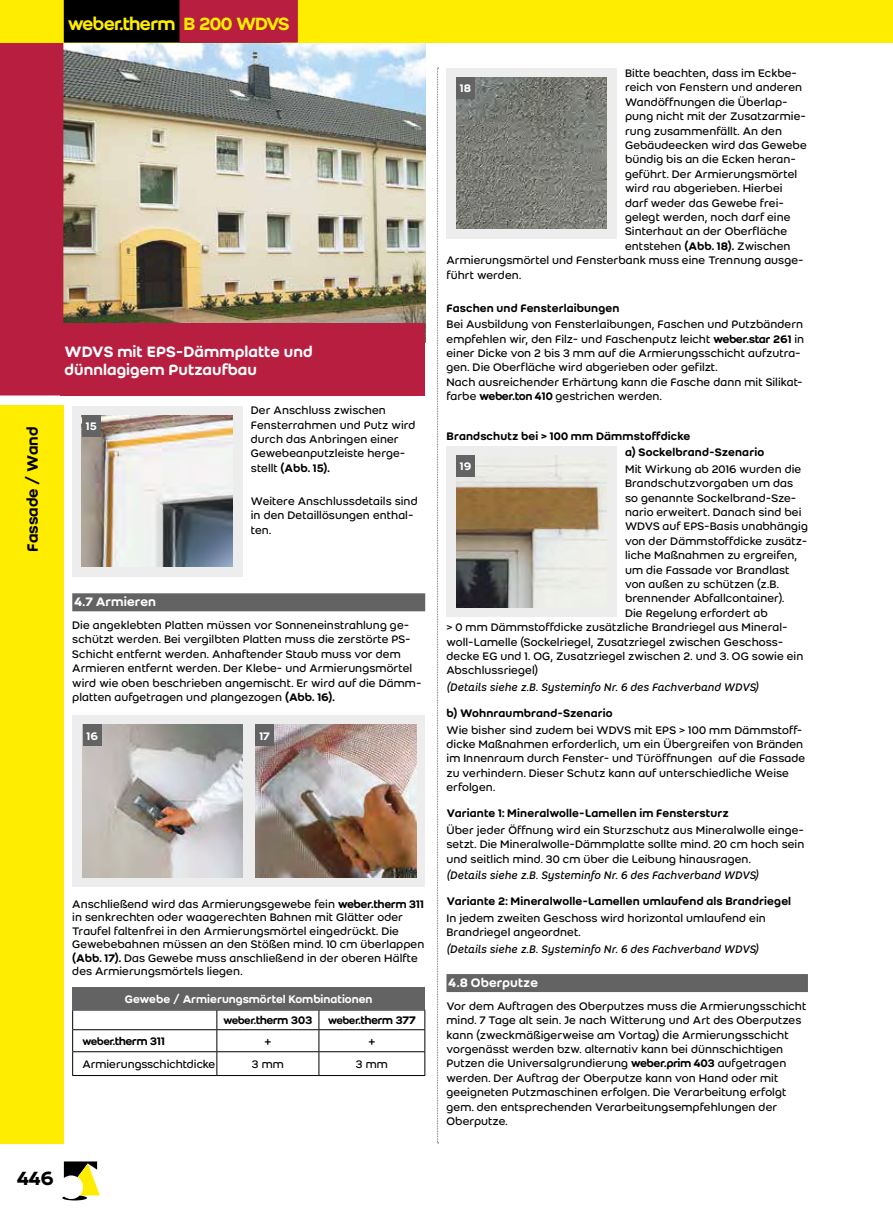
<style>
.page{position:relative;width:893px;height:1212px;background:#fff}
.page>*{position:absolute;margin:0;border:0;box-sizing:border-box;transform-origin:0 0}
.t1{font:500 21px "Weber";color:#000}
.t2{font:19.5px "Weber Name";letter-spacing:-.02em;color:#ffed00}
.t3{font:500 16.5px/18px "Weber";color:#fff}
.t4{font:500 16.5px "Weber";color:#000}
.t5{font:500 13.5px "Weber";color:#fff}
.t6{font:13.5px "Weber";color:#000}
.t7{font:12px/14.4px "Weber";color:#000}
.t8{font:500 12px/16.5px "Weber";letter-spacing:.01em;color:#000}
.t9{font:italic 12px "Weber";letter-spacing:.005em;color:#000}
.t10{font:500 12px "Weber";color:#fff}
.t11{font:11.25px "Weber Name";color:#000}
.s1{font-weight:500}
.s2{font-family:"Weber Name"}
.s3{font-size:12px}
.s4{font-family:"Weber";font-weight:500;font-size:12px}
</style>
<div class="page">
<div style="left:0;top:405px;width:64px;height:738px;background:#ffed00"></div>
<img style="left:64px;top:43px;width:361px;height:280px">
<div style="left:0;top:23px;width:63px;height:372px;background:#b71e3f"></div>
<svg style="left:437px;top:68px;width:2px;height:1075px"></svg>
<div style="left:60px;top:323px;width:365px;height:72px;background:#b71e3f"></div>
<div style="left:72px;top:593px;width:353px;height:18px;background:#646363"></div>
<div style="left:446px;top:974px;width:362px;height:18px;background:#646363"></div>
<hr style="left:72px;top:1075px;width:145px;height:1px;background:#000">
<svg style="left:72px;top:1010px;width:353px;height:65px"></svg>
<hr style="left:217px;top:1051px;width:102px;height:1px;background:#000">
<hr style="left:319px;top:1051px;width:106px;height:1px;background:#000">
<hr style="left:217px;top:1075px;width:102px;height:1px;background:#000">
<hr style="left:319px;top:1075px;width:106px;height:1px;background:#000">
<div style="left:72px;top:987px;width:353px;height:23px;background:#646363"></div>
<div style="left:72px;top:406px;width:170px;height:170px;background:#ededed"></div>
<img style="left:82px;top:415px;width:151px;height:152px">
<div style="left:82px;top:415px;width:19px;height:21px;background:#646363"></div>
<div style="left:72px;top:716px;width:353px;height:171px;background:#ededed"></div>
<img style="left:83px;top:725px;width:159px;height:153px">
<img style="left:255px;top:725px;width:162px;height:153px">
<div style="left:255px;top:725px;width:19px;height:21px;background:#646363"></div>
<div style="left:83px;top:725px;width:19px;height:21px;background:#646363"></div>
<div style="left:446px;top:68px;width:171px;height:170px;background:#ededed"></div>
<img style="left:456px;top:77px;width:151px;height:152px">
<div style="left:456px;top:77px;width:19px;height:21px;background:#646363"></div>
<div style="left:446px;top:446px;width:171px;height:170px;background:#ededed"></div>
<img style="left:456px;top:455px;width:151px;height:152px">
<div style="left:456px;top:455px;width:19px;height:21px;background:#646363"></div>
<div style="left:0;top:0;width:893px;height:43px;background:#ffed00"></div>
<div style="left:64px;top:0;width:217px;height:43px;background:#000"></div>
<div style="left:180px;top:0;width:118px;height:43px;background:#b71e3f"></div>
<svg style="left:62px;top:1161px;width:38px;height:39px"></svg>
<h2 class="t2" style="left:68px;top:12px;width:223px">weber.therm B 200 WDVS</h2>
<h3 class="t4" style="left:23px;top:552px;width:127px;rotate:-90deg">Fassade / Wand</h3>
<h3 class="t3" style="left:65px;top:342px;width:250px">WDVS mit EPS-Dämmplatte und dünnlagigem Putzaufbau</h3>
<p class="t7" style="left:251px;top:403px;width:166px">Der Anschluss zwischen<br>Fensterrahmen und Putz wird durch das Anbringen einer<br>Gewebeanputzleiste herge&shy;stellt <span class="s1">(Abb. 15).</span></p>
<p class="t7" style="left:251px;top:494px;width:168px">Weitere Anschlussdetails sind in den Detaillösungen enthal&shy;ten.</p>
<p class="t10" style="left:86px;top:419px;width:12px">15</p>
<p class="t5" style="left:74px;top:594px;width:83px">4.7 Armieren</p>
<p class="t7" style="left:72px;top:618px;width:351px">Die angeklebten Platten müssen vor Sonneneinstrahlung ge&shy;schützt werden. Bei vergilbten Platten muss die zerstörte PS-Schicht entfernt werden. Anhaftender Staub muss vor dem Armieren entfernt werden. Der Klebe- und Armierungsmörtel wird wie oben beschrieben angemischt. Er wird auf die Dämm&shy;platten aufgetragen und plangezogen <span class="s1">(Abb. 16).</span></p>
<p class="t10" style="left:87px;top:729px;width:13px">16</p>
<p class="t10" style="left:259px;top:729px;width:12px">17</p>
<p class="t7" style="left:72px;top:897px;width:354px;line-height:13.5px">Anschließend wird das Armierungsgewebe fein <span class="s2">weber.therm</span> <span class="s1">311 </span>in senkrechten oder waagerechten Bahnen mit Glätter oder Traufel faltenfrei in den Armierungsmörtel eingedrückt. Die Gewebebahnen müssen an den Stößen mind. 10 cm überlappen <span class="s1">(Abb. 17).</span> Das Gewebe muss anschließend in der oberen Hälfte des Armierungsmörtels liegen.</p>
<p class="t10" style="left:125px;top:992px;width:249px">Gewebe / Armierungsmörtel Kombinationen</p>
<p class="t11" style="left:223px;top:1014px;width:90px">weber.<span class="s3">therm</span> <span class="s4">303</span></p>
<p class="t11" style="left:328px;top:1014px;width:89px">weber.<span class="s3">therm</span> <span class="s4">377</span></p>
<p class="t11" style="left:83px;top:1035px;width:84px">weber.<span class="s3">therm</span> <span class="s4">311</span></p>
<p class="t6" style="left:264px;top:1034px;width:8px">+</p>
<p class="t6" style="left:368px;top:1034px;width:8px">+</p>
<p class="t7" style="left:83px;top:1057px;width:134px">Armierungsschichtdicke</p>
<p class="t7" style="left:252px;top:1057px;width:34px">3 mm</p>
<p class="t7" style="left:356px;top:1057px;width:34px">3 mm</p>
<h1 class="t1" style="left:17px;top:1166px;width:38px">446</h1>
<p class="t7" style="left:625px;top:66px;width:174px">Bitte beachten, dass im Eckbe-</p>
<p class="t7" style="left:625px;top:80px;width:179px">reich von Fenstern und anderen</p>
<p class="t7" style="left:625px;top:95px;width:164px">Wandöffnungen die Überlap-</p>
<p class="t7" style="left:625px;top:109px;width:182px">pung nicht mit der Zusatzarmie-</p>
<p class="t7" style="left:625px;top:124px;width:158px">rung zusammenfällt. An den</p>
<p class="t7" style="left:625px;top:138px;width:183px">Gebäudeecken wird das Gewebe</p>
<p class="t7" style="left:625px;top:152px;width:172px">bündig bis an die Ecken heran-</p>
<p class="t7" style="left:625px;top:167px;width:174px">geführt. Der Armierungsmörtel</p>
<p class="t7" style="left:625px;top:181px;width:159px">wird rau abgerieben. Hierbei</p>
<p class="t7" style="left:625px;top:196px;width:160px">darf weder das Gewebe frei-</p>
<p class="t7" style="left:625px;top:210px;width:167px">gelegt werden, noch darf eine</p>
<p class="t7" style="left:625px;top:224px;width:164px">Sinterhaut an der Oberfläche</p>
<p class="t7" style="left:625px;top:239px;width:167px">entstehen <span class="s1">(Abb. 18).</span> Zwischen</p>
<p class="t7" style="left:446px;top:253px;width:359px">Armierungsmörtel und Fensterbank muss eine Trennung ausge-</p>
<p class="t7" style="left:446px;top:268px;width:76px">führt werden.</p>
<p class="t8" style="left:446px;top:299px;width:175px">Faschen und Fensterlaibungen</p>
<p class="t7" style="left:446px;top:317px;width:359px">Bei Ausbildung von Fensterlaibungen, Faschen und Putzbändern empfehlen wir, den Filz- und Faschenputz leicht <span class="s2">weber.star</span> <span class="s1">261</span> in einer Dicke von 2 bis 3 mm auf die Armierungsschicht aufzutra&shy;gen. Die Oberfläche wird abgerieben oder gefilzt.<br>Nach ausreichender Erhärtung kann die Fasche dann mit Silikat&shy;farbe <span class="s2">weber.ton</span> <span class="s1">410</span> gestrichen werden.</p>
<p class="t8" style="left:625px;top:427px;width:141px;text-indent:-179px">Brandschutz bei &gt; 100 mm Dämmstoffdicke<br>a) Sockelbrand-Szenario</p>
<p class="t7" style="left:625px;top:462px;width:178px">Mit Wirkung ab 2016 wurden die</p>
<p class="t7" style="left:625px;top:476px;width:169px">Brandschutzvorgaben um das</p>
<p class="t7" style="left:625px;top:490px;width:173px">so genannte Sockelbrand-Sze-</p>
<p class="t7" style="left:625px;top:505px;width:178px">nario erweitert. Danach sind bei</p>
<p class="t7" style="left:625px;top:519px;width:184px">WDVS auf EPS-Basis unabhängig</p>
<p class="t7" style="left:625px;top:534px;width:184px">von der Dämmstoffdicke zusätz-</p>
<p class="t7" style="left:625px;top:548px;width:174px">liche Maßnahmen zu ergreifen,</p>
<p class="t7" style="left:625px;top:562px;width:166px">um die Fassade vor Brandlast</p>
<p class="t7" style="left:625px;top:577px;width:155px">von außen zu schützen (z.B.</p>
<p class="t7" style="left:625px;top:591px;width:161px">brennender Abfallcontainer).</p>
<p class="t7" style="left:625px;top:606px;width:144px">Die Regelung erfordert ab</p>
<p class="t7" style="left:446px;top:620px;width:343px">&gt; 0 mm Dämmstoffdicke zusätzliche Brandriegel aus Mineral-</p>
<p class="t7" style="left:446px;top:634px;width:338px">woll-Lamelle (Sockelriegel, Zusatzriegel zwischen Geschoss-</p>
<p class="t7" style="left:446px;top:649px;width:358px">decke EG und 1. OG, Zusatzriegel zwischen 2. und 3. OG sowie ein</p>
<p class="t7" style="left:446px;top:663px;width:93px">Abschlussriegel)</p>
<p class="t9" style="left:446px;top:680px;width:315px">(Details siehe z.B. Systeminfo Nr. 6 des Fachverband WDVS)</p>
<p class="t8" style="left:446px;top:705px;width:168px">b) Wohnraumbrand-Szenario</p>
<p class="t7" style="left:446px;top:722px;width:360px">Wie bisher sind zudem bei WDVS mit EPS &gt; 100 mm Dämmstoff&shy;dicke Maßnahmen erforderlich, um ein Übergreifen von Bränden im Innenraum durch Fenster- und Türöffnungen auf die Fassade zu verhindern. Dieser Schutz kann auf unterschiedliche Weise erfolgen.</p>
<p class="t8" style="left:446px;top:805px;width:284px">Variante 1: Mineralwolle-Lamellen im Fenstersturz</p>
<p class="t7" style="left:446px;top:823px;width:359px;text-align:justify">Über jeder Öffnung wird ein Sturzschutz aus Mineralwolle einge&shy;setzt. Die Mineralwolle-Dämmplatte sollte mind. 20 cm hoch sein und seitlich mind. 30 cm über die Leibung hinausragen.</p>
<p class="t9" style="left:446px;top:868px;width:315px">(Details siehe z.B. Systeminfo Nr. 6 des Fachverband WDVS)</p>
<p class="t8" style="left:446px;top:893px;width:346px">Variante 2: Mineralwolle-Lamellen umlaufend als Brandriegel</p>
<p class="t7" style="left:446px;top:911px;width:321px">In jedem zweiten Geschoss wird horizontal umlaufend ein<br>Brandriegel angeordnet.</p>
<p class="t9" style="left:446px;top:942px;width:315px">(Details siehe z.B. Systeminfo Nr. 6 des Fachverband WDVS)</p>
<p class="t5" style="left:449px;top:974px;width:91px">4.8 Oberputze</p>
<p class="t7" style="left:446px;top:999px;width:362px">Vor dem Auftragen des Oberputzes muss die Armierungsschicht mind. 7 Tage alt sein. Je nach Witterung und Art des Oberputzes kann (zweckmäßigerweise am Vortag) die Armierungsschicht vorgenässt werden bzw. alternativ kann bei dünnschichtigen Putzen die Universalgrundierung <span class="s2">weber.prim 403</span> aufgetragen werden. Der Auftrag der Oberputze kann von Hand oder mit geeigneten Putzmaschinen erfolgen. Die Verarbeitung erfolgt gem. den entsprechenden Verarbeitungsempfehlungen der Oberputze.</p>
<p class="t10" style="left:460px;top:81px;width:13px">18</p>
<p class="t10" style="left:460px;top:459px;width:13px">19</p>
</div>
